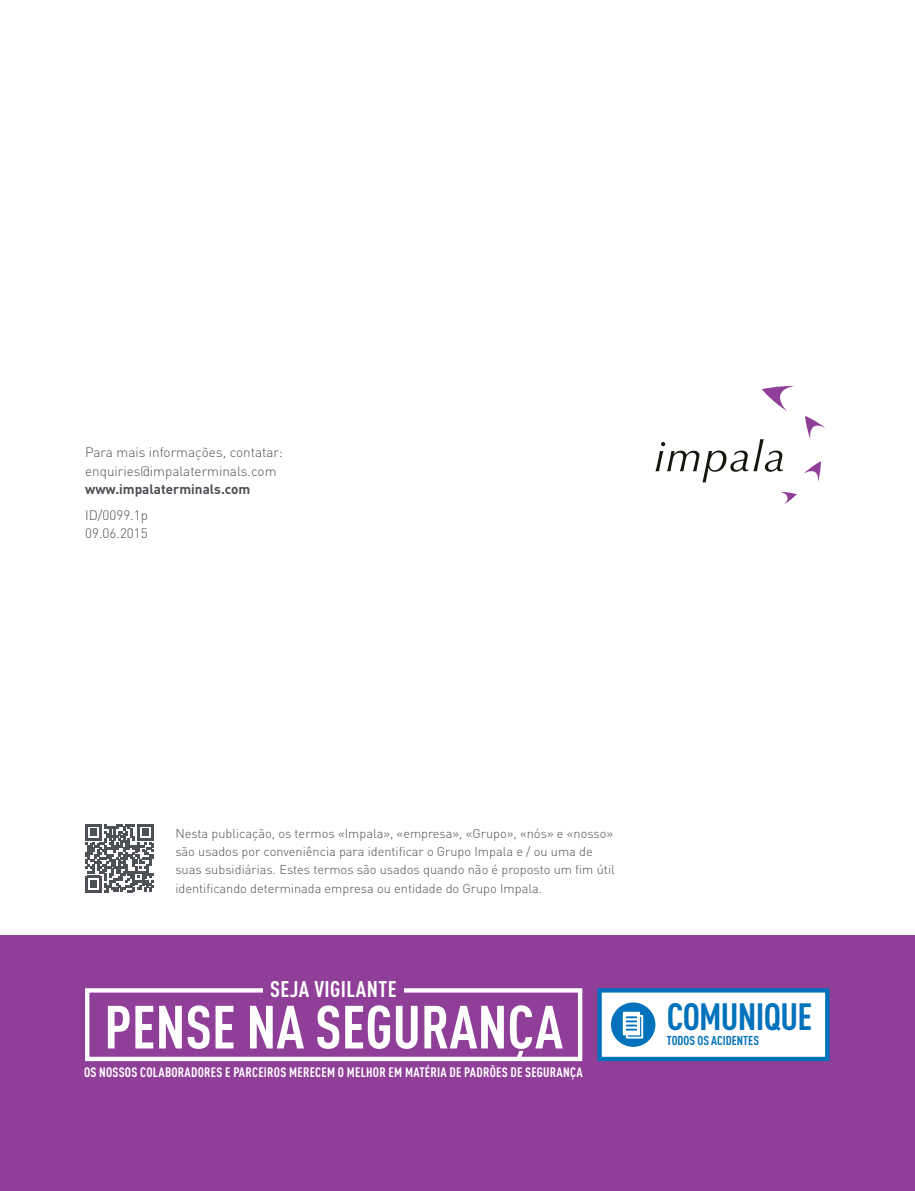
<style>
.page{position:relative;width:915px;height:1191px;background:#fff}
.page>*{position:absolute;margin:0;border:0;box-sizing:border-box;transform-origin:0 0}
.t1{font:700 59.85px "DIN Cond";color:#fff}
.t2{font:700 37.5px "DIN Cond";letter-spacing:-.02em;color:#0072bc}
.t3{font:700 22.35px "DIN Cond";letter-spacing:.02em;color:#fff}
.t4{font:300 13.5px/18px "DIN";color:#4d5054}
.t5{font:700 13.5px "DIN Cond";letter-spacing:.015em;color:#fff}
.t6{font:700 13.5px "DIN";color:#4d5054}
.t7{font:300 12.75px/18px "DIN";color:#4d5054}
.t8{font:700 12.75px "DIN Cond";color:#0072bc}
</style>
<div class="page">
<svg style="left:781px;top:492px;width:15px;height:13px"></svg>
<svg style="left:804px;top:461px;width:16px;height:21px"></svg>
<svg style="left:805px;top:416px;width:20px;height:23px"></svg>
<svg style="left:762px;top:386px;width:32px;height:25px"></svg>
<svg style="left:655px;top:439px;width:127px;height:43px"></svg>
<svg style="left:85px;top:824px;width:69px;height:68px"></svg>
<div style="left:0;top:935px;width:914px;height:256px;background:#903f98"></div>
<div style="left:85px;top:988px;width:497px;height:73px;border:4px solid #fff"></div>
<div style="left:263px;top:979px;width:140px;height:21px;background:#903f98"></div>
<div style="left:597px;top:988px;width:232px;height:73px;background:#fff;border:4px solid #0072bc"></div>
<div style="left:610px;top:1002px;width:45px;height:45px;background:#0072bc;border-radius:50%"></div>
<svg style="left:622px;top:1011px;width:21px;height:27px"></svg>
<p class="t4" style="left:85px;top:443px;width:199px">Para mais informações, contatar: enquiries@impalaterminals.com</p>
<p class="t6" style="left:85px;top:480px;width:167px">www.impalaterminals.com</p>
<p class="t4" style="left:85px;top:506px;width:64px">ID/0099.1p<br>09.06.2015</p>
<p class="t7" style="left:175px;top:824px;width:441px">Nesta publicação, os termos «Impala», «empresa», «Grupo», «nós» e «nosso» são usados por conveniência para identificar o Grupo Impala e / ou uma de suas subsidiárias. Estes termos são usados quando não é proposto um fim útil identificando determinada empresa ou entidade do Grupo Impala.</p>
<h3 class="t3" style="left:270px;top:975px;width:128px">SEJA VIGILANTE</h3>
<h1 class="t1" style="left:104px;top:990px;width:460px">PENSE NA SEGURANÇA</h1>
<p class="t5" style="left:84px;top:1064px;width:500px">OS NOSSOS COLABORADORES E PARCEIROS MERECEM O MELHOR EM MATÉRIA DE PADRÕES DE SEGURANÇA</p>
<h2 class="t2" style="left:666px;top:994px;width:147px">COMUNIQUE</h2>
<p class="t8" style="left:666px;top:1033px;width:94px">TODOS OS ACIDENTES</p>
</div>
